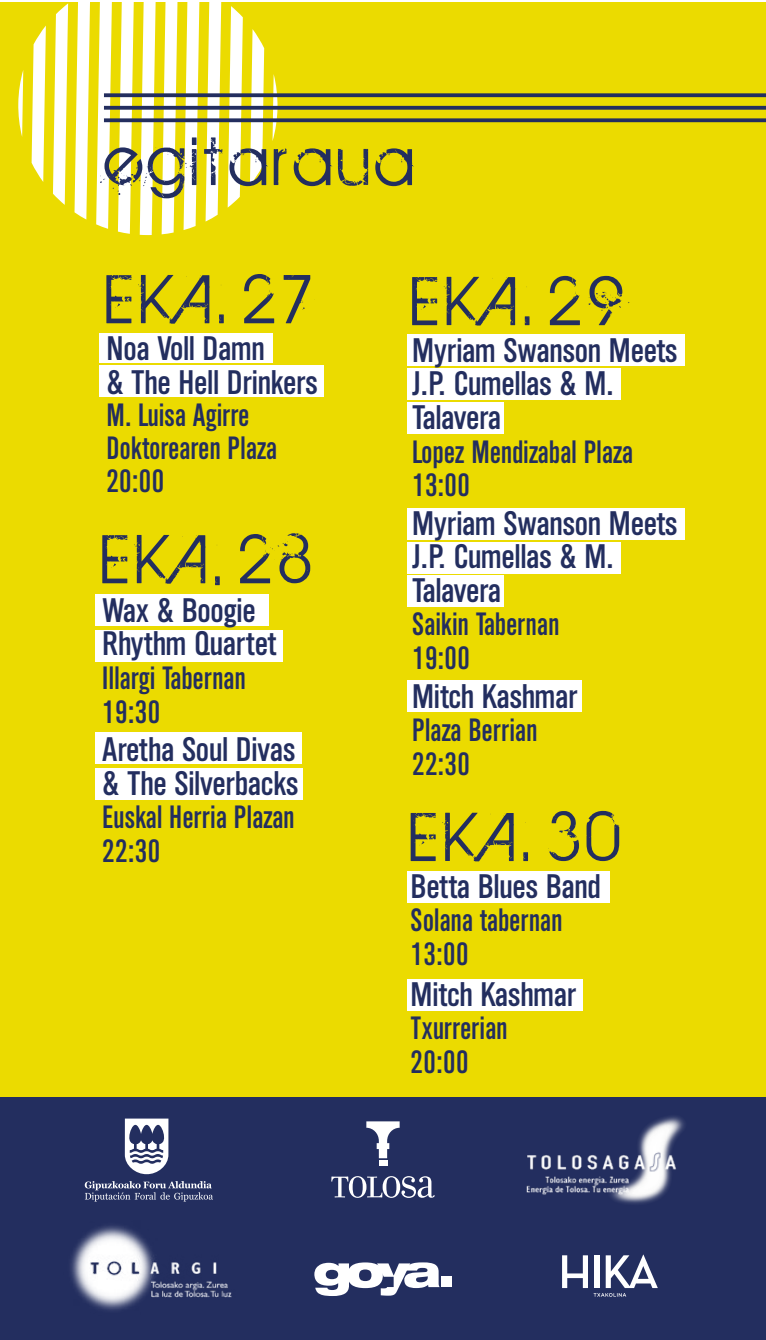
<style>
.page{position:relative;width:766px;height:1340px;background:#fff}
.page>*{position:absolute;margin:0;border:0;box-sizing:border-box;transform-origin:0 0}
.t1{font:75.38px "BIRTHOFAHERO";letter-spacing:.1em;color:#232e5f}
.t2{font:74.25px "BIRTHOFAHERO";letter-spacing:.075em;color:#232e5f}
.t3{font:32.62px/33.5px "Cg Alpin Gth No 3";letter-spacing:.01em;color:#232e5f}
.t4{font:30.82px/33.5px "Cg Alpin Gth No 2";letter-spacing:.01em;color:#232e5f}
</style>
<div class="page">
<div style="left:0;top:2px;width:765px;height:1334px;background:#ebdb00"></div>
<svg style="left:18px;top:71px;width:5px;height:66px"></svg>
<svg style="left:32px;top:26px;width:14px;height:156px"></svg>
<svg style="left:53px;top:3px;width:15px;height:202px"></svg>
<svg style="left:74px;top:2px;width:16px;height:217px"></svg>
<svg style="left:96px;top:2px;width:16px;height:227px"></svg>
<svg style="left:118px;top:2px;width:16px;height:232px"></svg>
<svg style="left:140px;top:2px;width:59px;height:233px"></svg>
<svg style="left:205px;top:2px;width:16px;height:219px"></svg>
<svg style="left:227px;top:6px;width:16px;height:202px"></svg>
<svg style="left:250px;top:29px;width:14px;height:156px"></svg>
<svg style="left:104px;top:77px;width:661px;height:87px"></svg>
<div style="left:0;top:1097px;width:765px;height:242px;background:#232e5f"></div>
<img style="left:526px;top:1116px;width:159px;height:88px">
<img style="left:70px;top:1225px;width:162px;height:86px">
<svg style="left:314px;top:1262px;width:125px;height:33px"></svg>
<div style="left:441px;top:1276px;width:10px;height:10px;background:#fff"></div>
<svg style="left:562px;top:1254px;width:95px;height:42px"></svg>
<svg style="left:331px;top:1176px;width:103px;height:21px"></svg>
<div style="left:379px;top:1159px;width:8px;height:6px;background:#fff"></div>
<svg style="left:366px;top:1121px;width:33px;height:37px"></svg>
<svg style="left:124px;top:1118px;width:45px;height:56px"></svg>
<svg style="left:85px;top:1181px;width:128px;height:20px"></svg>
<div style="left:407px;top:334px;width:277px;height:32px;background:#fff"></div>
<div style="left:407px;top:368px;width:213px;height:32px;background:#fff"></div>
<div style="left:407px;top:402px;width:96px;height:31px;background:#fff"></div>
<div style="left:407px;top:508px;width:277px;height:32px;background:#fff"></div>
<div style="left:407px;top:542px;width:213px;height:31px;background:#fff"></div>
<div style="left:407px;top:575px;width:96px;height:32px;background:#fff"></div>
<div style="left:407px;top:680px;width:174px;height:32px;background:#fff"></div>
<div style="left:95px;top:594px;width:173px;height:32px;background:#fff"></div>
<div style="left:95px;top:629px;width:188px;height:32px;background:#fff"></div>
<div style="left:95px;top:732px;width:206px;height:32px;background:#fff"></div>
<div style="left:95px;top:768px;width:208px;height:31px;background:#fff"></div>
<div style="left:99px;top:333px;width:173px;height:29px;background:#fff"></div>
<div style="left:99px;top:365px;width:224px;height:32px;background:#fff"></div>
<div style="left:407px;top:871px;width:202px;height:31px;background:#fff"></div>
<div style="left:407px;top:979px;width:175px;height:31px;background:#fff"></div>
<h2 class="t2" style="left:104px;top:121px;width:311px">egitaraua</h2>
<h1 class="t1" style="left:106px;top:258px;width:207px">EKA. 27</h1>
<p class="t3" style="left:106px;top:332px;width:212px">Noa Voll Damn<br>&amp; The Hell Drinkers</p>
<p class="t4" style="left:106px;top:399px;width:172px;line-height:32.6px">M. Luisa Agirre<br>Doktorearen Plaza<br>20:00</p>
<h1 class="t1" style="left:102px;top:518px;width:209px">EKA. 28</h1>
<p class="t3" style="left:102px;top:593px;width:176px">Wax &amp; Boogie<br>Rhythm Quartet</p>
<p class="t4" style="left:102px;top:661px;width:145px">Illargi Tabernan<br>19:30</p>
<p class="t3" style="left:102px;top:733px;width:197px">Aretha Soul Divas &amp; The Silverbacks</p>
<p class="t4" style="left:102px;top:800px;width:194px">Euskal Herria Plazan<br>22:30</p>
<h1 class="t1" style="left:412px;top:260px;width:212px">EKA. 29</h1>
<p class="t3" style="left:412px;top:334px;width:267px">Myriam Swanson Meets<br>J.P. Cumellas &amp; M.<br>Talavera</p>
<p class="t4" style="left:412px;top:435px;width:222px">Lopez Mendizabal Plaza<br>13:00</p>
<p class="t3" style="left:412px;top:506px;width:267px">Myriam Swanson Meets<br>J.P. Cumellas &amp; M.<br>Talavera</p>
<p class="t4" style="left:412px;top:607px;width:149px">Saikin Tabernan<br>19:00</p>
<p class="t3" style="left:412px;top:679px;width:167px">Mitch Kashmar</p>
<p class="t4" style="left:412px;top:713px;width:127px">Plaza Berrian<br>22:30</p>
<h1 class="t1" style="left:410px;top:795px;width:212px">EKA. 30</h1>
<p class="t3" style="left:410px;top:869px;width:191px">Betta Blues Band</p>
<p class="t4" style="left:410px;top:903px;width:153px">Solana tabernan<br>13:00</p>
<p class="t3" style="left:410px;top:977px;width:167px">Mitch Kashmar</p>
<p class="t4" style="left:410px;top:1011px;width:98px">Txurrerian<br>20:00</p>
</div>
